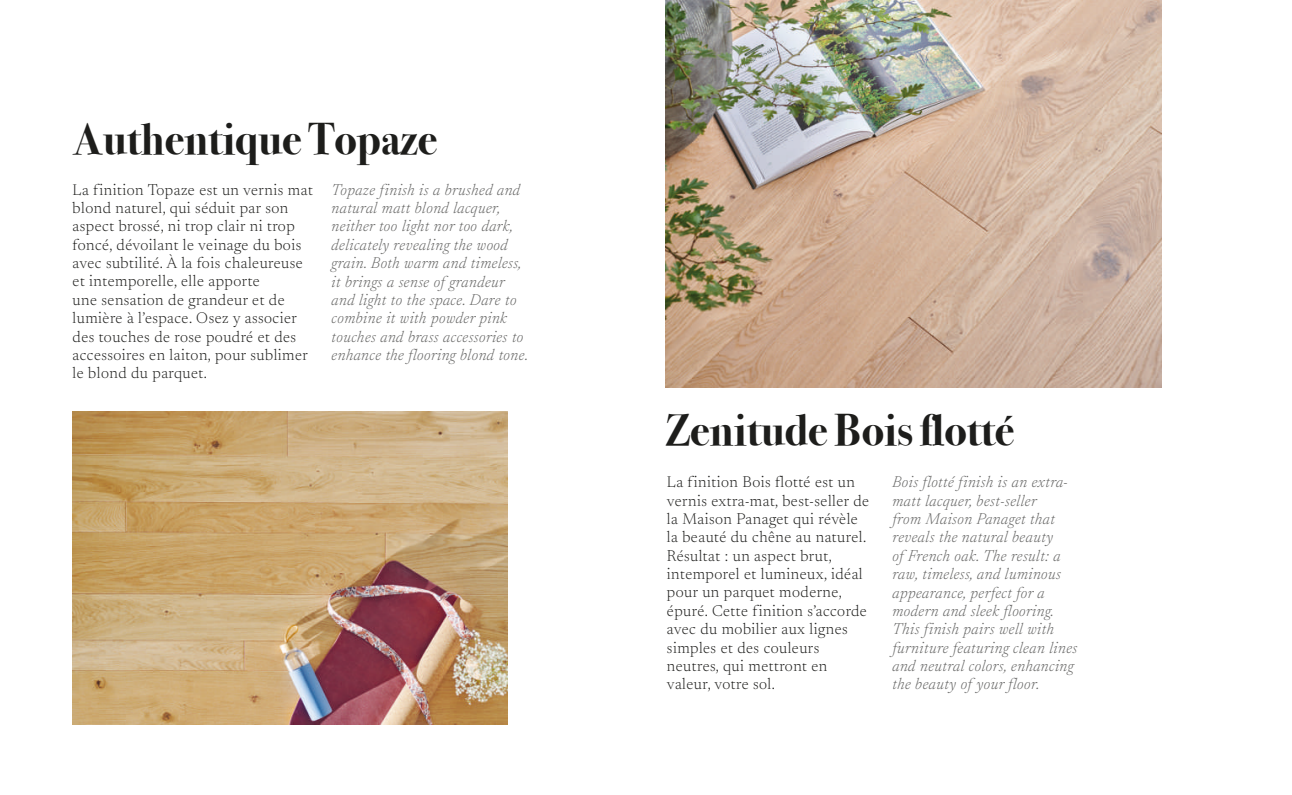
<style>
.page{position:relative;width:1292px;height:795px;background:#fff}
.page>*{position:absolute;margin:0;border:0;box-sizing:border-box;transform-origin:0 0}
.t1{font:700 44.45px "Bodoni Svty Two OSITCTT";color:#1d1d1b}
.t2{font:300 15.75px/18.4px "Newsreader 24 pt";letter-spacing:.03em;color:#1d1d1b}
.t3{font:italic 300 15.75px/18.4px "Newsreader 24 pt";letter-spacing:.03em;color:#646463}
</style>
<div class="page">
<img style="left:73px;top:412px;width:434px;height:312px">
<img style="left:665px;top:0;width:496px;height:387px">
<h1 class="t1" style="left:73px;top:112px;width:366px">Authentique Topaze</h1>
<p class="t2" style="left:73px;top:179px;width:242px">La finition Topaze est un vernis mat blond naturel, qui séduit par son aspect brossé, ni trop clair ni trop foncé, dévoilant le veinage du bois avec subtilité. À la fois chaleureuse et intemporelle, elle apporte<br>une sensation de grandeur et de lumière à l’espace. Osez y associer des touches de rose poudré et des accessoires en laiton, pour sublimer le blond du parquet.</p>
<p class="t3" style="left:331px;top:179px;width:198px">Topaze finish is a brushed and natural matt blond lacquer, neither too light nor too dark, delicately revealing the wood grain. Both warm and timeless, it brings a sense of grandeur and light to the space. Dare to combine it with powder pink touches and brass accessories to enhance the flooring blond tone.</p>
<h1 class="t1" style="left:665px;top:404px;width:350px">Zenitude Bois flotté</h1>
<p class="t2" style="left:667px;top:472px;width:204px">La finition Bois flotté est un vernis extra-mat, best-seller de la Maison Panaget qui révèle la beauté du chêne au naturel.<br>Résultat : un aspect brut, intemporel et lumineux, idéal pour un parquet moderne, épuré. Cette finition s’accorde avec du mobilier aux lignes simples et des couleurs neutres, qui mettront en valeur, votre sol.</p>
<p class="t3" style="left:892px;top:472px;width:186px">Bois flotté finish is an extra&shy;matt lacquer, best-seller<br>from Maison Panaget that reveals the natural beauty<br>of French oak. The result: a raw, timeless, and luminous appearance, perfect for a modern and sleek flooring.<br>This finish pairs well with furniture featuring clean lines and neutral colors, enhancing the beauty of your floor.</p>
</div>
